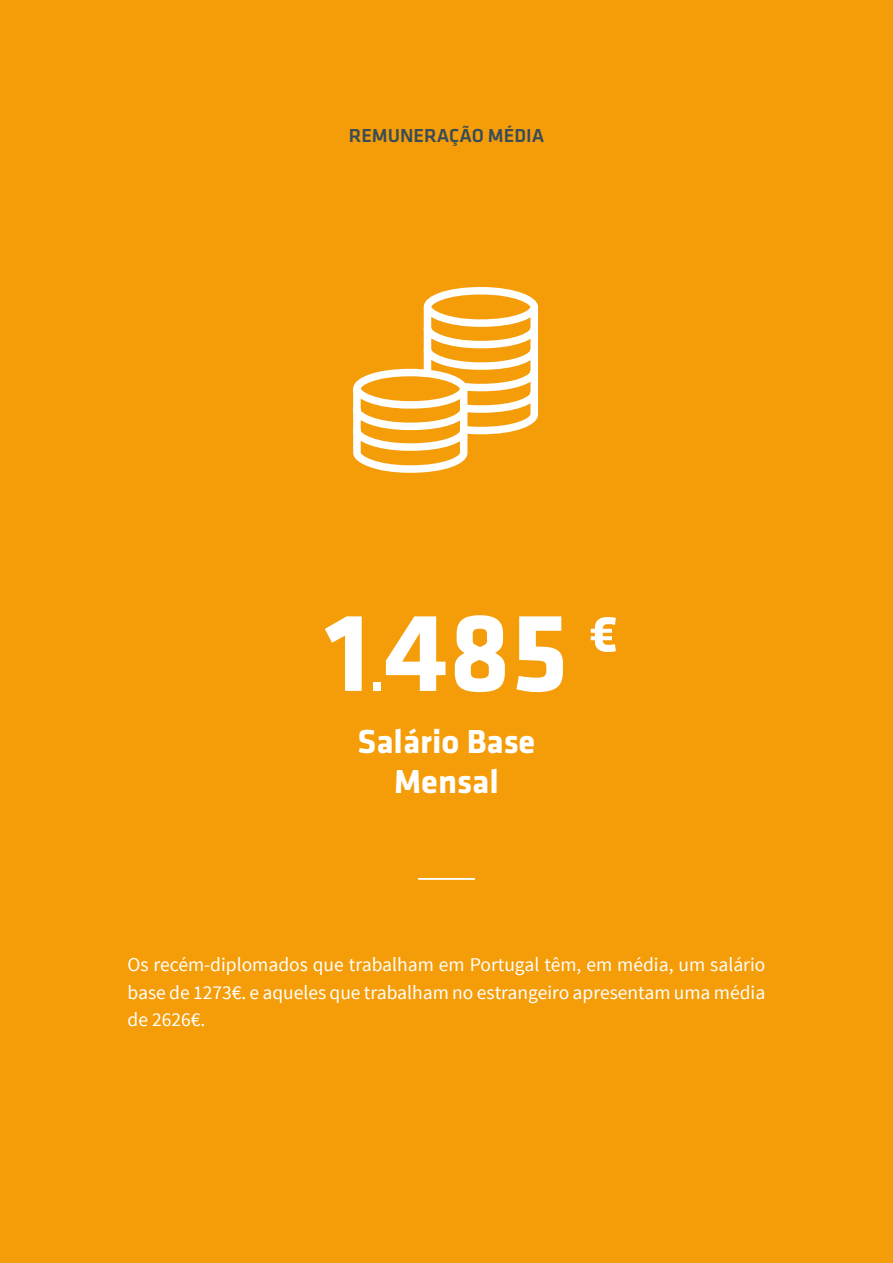
<style>
.page{position:relative;width:893px;height:1263px;background:#f59d08}
.page>*{position:absolute;margin:0;border:0;box-sizing:border-box;transform-origin:0 0}
.t1{font:700 115.35px "Klavika";color:#fff}
.t2{font:700 52.5px "Klavika";color:#fff}
.t3{font:700 34.5px/39.8px "Klavika";color:#fff;text-align:center}
.t4{font:19.5px/27.3px "Source Sans Pro";color:#fff;text-align:justify}
.t5{font:500 19.5px "Klavika";color:#384c58}
.s1{font-size:52.5px}
</style>
<div class="page">
<svg style="left:353px;top:287px;width:186px;height:186px"></svg>
<hr style="left:418px;top:878px;width:57px;height:2px;background:#fff">
<p class="t5" style="left:349px;top:123px;width:197px">REMUNERAÇÃO MÉDIA</p>
<h1 class="t1" style="left:325px;top:569px;width:245px">1<span class="s1">.</span>485</h1>
<h3 class="t3" style="left:358px;top:720px;width:179px">Salário Base<br>Mensal</h3>
<h2 class="t2" style="left:590px;top:596px;width:29px">€</h2>
<p class="t4" style="left:128px;top:951px;width:639px">Os recém-diplomados que trabalham em Portugal têm, em média, um salário base de 1273€. e aqueles que trabalham no estrangeiro apresentam uma média de 2626€.</p>
</div>
